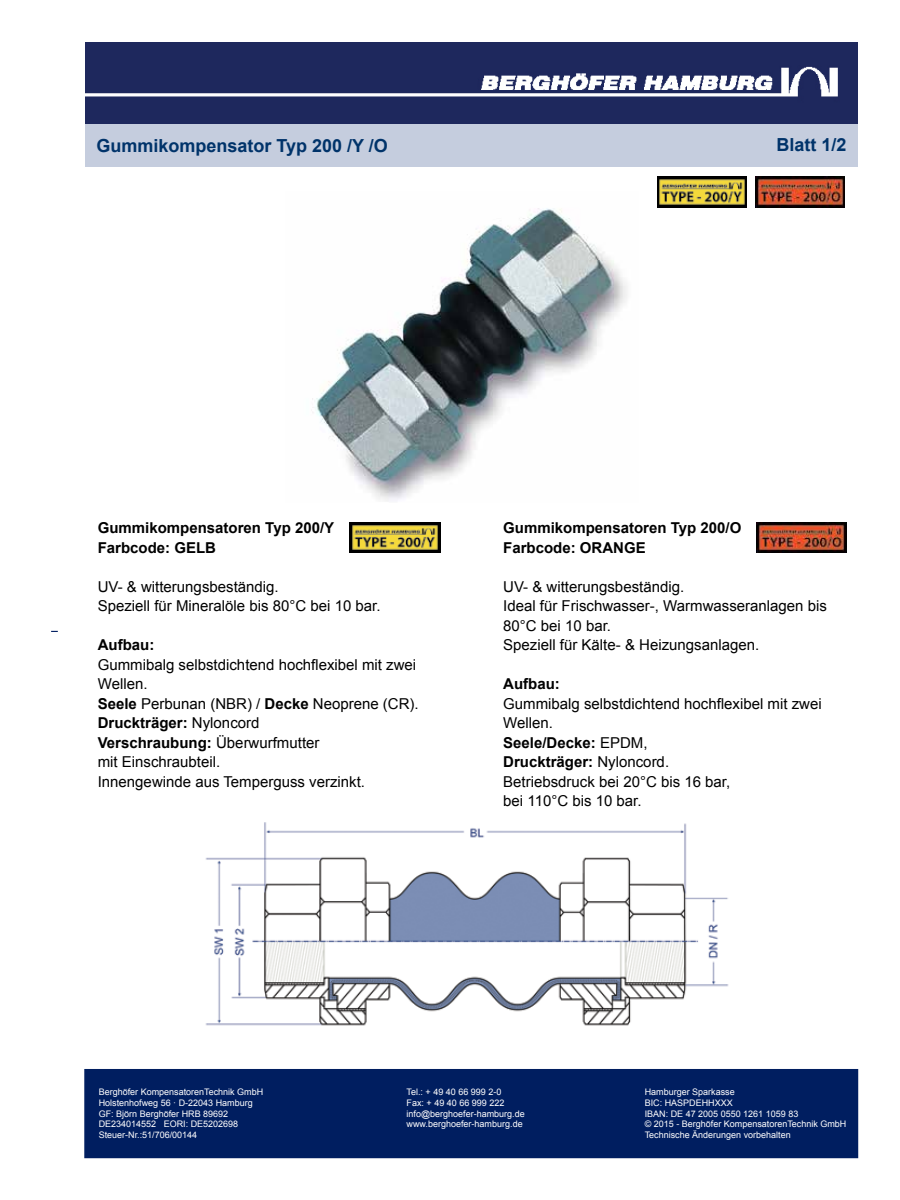
<style>
.page{position:relative;width:900px;height:1200px;background:#fff}
.page>*{position:absolute;margin:0;border:0;box-sizing:border-box;transform-origin:0 0}
.t1{font:700 18px "Arial";color:#00336a}
.t2{font:15px/19.5px "Arial";color:#000}
.t3{font:700 15px/19.5px "Arial";color:#000}
.t4{font:9px/10.8px "Arial";color:#fff}
.s1{font-weight:700}
</style>
<div class="page">
<div style="left:84px;top:1069px;width:774px;height:89px;background:#001e60"></div>
<div style="left:85px;top:123px;width:772px;height:44px;background:#c5cdde"></div>
<img style="left:85px;top:43px;width:772px;height:81px">
<img style="left:312px;top:208px;width:315px;height:293px">
<img style="left:756px;top:177px;width:89px;height:30px">
<img style="left:657px;top:177px;width:90px;height:30px">
<img style="left:205px;top:822px;width:524px;height:204px">
<img style="left:757px;top:523px;width:89px;height:30px">
<img style="left:350px;top:523px;width:90px;height:30px">
<p class="t1" style="left:97px;top:133px;width:293px">Gummikompensator Typ 200 /Y /O</p>
<p class="t1" style="left:776px;top:132px;width:72px">Blatt 1/2</p>
<p class="t3" style="left:98px;top:519px;width:238px">Gummikompensatoren Typ 200/Y<br>Farbcode: GELB</p>
<p class="t2" style="left:98px;top:577px;width:284px">UV- &amp; witterungsbeständig.<br>Speziell für Mineralöle bis 80°C bei 10 bar.</p>
<p class="t3" style="left:98px;top:636px;width:58px">Aufbau:</p>
<p class="t2" style="left:98px;top:655px;width:322px">Gummibalg selbstdichtend hochflexibel mit zwei<br>Wellen.<br><span class="s1">Seele</span> Perbunan (NBR) / <span class="s1">Decke</span> Neoprene (CR).<br><span class="s1">Druckträger:</span> Nyloncord<br><span class="s1">Verschraubung:</span> Überwurfmutter<br>mit Einschraubteil.<br>Innengewinde aus Temperguss verzinkt.</p>
<p class="t3" style="left:503px;top:519px;width:240px">Gummikompensatoren Typ 200/O<br>Farbcode: ORANGE</p>
<p class="t2" style="left:503px;top:577px;width:325px">UV- &amp; witterungsbeständig.<br>Ideal für Frischwasser-, Warmwasseranlagen bis 80°C bei 10 bar.<br>Speziell für Kälte- &amp; Heizungsanlagen.</p>
<p class="t3" style="left:503px;top:675px;width:58px">Aufbau:</p>
<p class="t2" style="left:503px;top:694px;width:320px">Gummibalg selbstdichtend hochflexibel mit zwei<br>Wellen.<br><span class="s1">Seele/Decke:</span> EPDM,<br><span class="s1">Druckträger:</span> Nyloncord.<br>Betriebsdruck bei 20°C bis 16 bar,<br>bei 110°C bis 10 bar.</p>
<p class="t4" style="left:99px;top:1087px;width:166px">Berghöfer KompensatorenTechnik GmbH<br>Holstenhofweg 56 · D-22043 Hamburg<br>GF: Björn Berghöfer HRB 89692<br>DE234014552 EORI: DE5202698<br>Steuer-Nr.:51/706/00144</p>
<p class="t4" style="left:407px;top:1087px;width:120px">Tel.: + 49 40 66 999 2-0<br>Fax: + 49 40 66 999 222 info@berghoefer-hamburg.de www.berghoefer-hamburg.de</p>
<p class="t4" style="left:645px;top:1087px;width:203px">Hamburger Sparkasse<br>BIC: HASPDEHHXXX<br>IBAN: DE 47 2005 0550 1261 1059 83<br>© 2015 - Berghöfer KompensatorenTechnik GmbH<br>Technische Änderungen vorbehalten</p>
</div>
